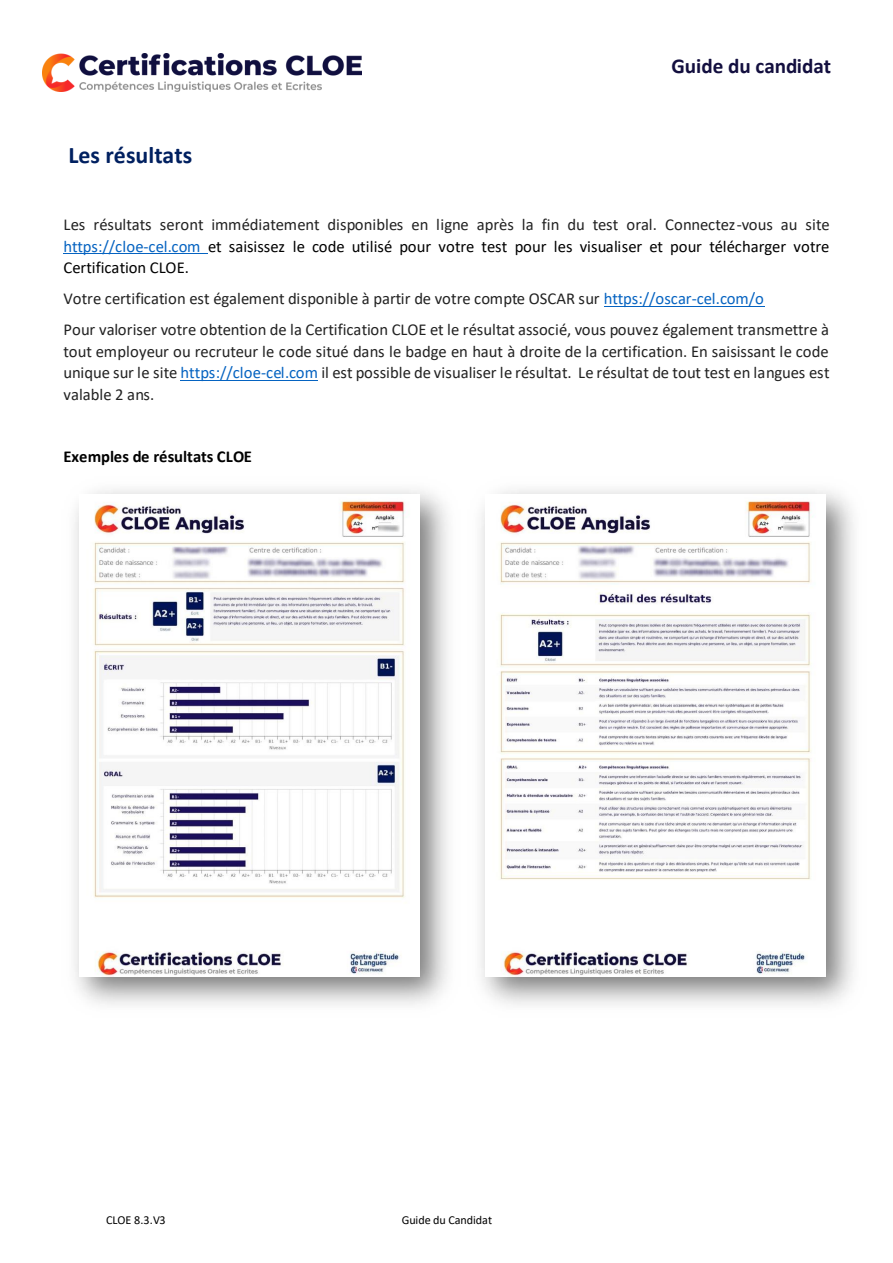
<style>
.page{position:relative;width:893px;height:1263px;background:#fff}
.page>*{position:absolute;margin:0;border:0;box-sizing:border-box;transform-origin:0 0}
.t1{font:700 23.85px "Calibri";color:#002060}
.t2{font:700 21.15px "Calibri";letter-spacing:-.005em;color:#130f3f}
.t3{font:16.65px/21.6px "Calibri";color:#222;text-align:justify}
.t4{font:16.65px/21.9px "Calibri";letter-spacing:-.005em;color:#000;text-align:justify}
.t5{font:700 16.65px "Calibri";color:#000}
.t6{font:12.15px "Calibri";letter-spacing:-.005em;color:#000}
.s1{color:#222}
.s2{color:#0563c1}
</style>
<div class="page">
<img style="left:42px;top:53px;width:320px;height:39px">
<hr style="left:63px;top:253px;width:145px;height:1px;background:#0563c1">
<hr style="left:604px;top:306px;width:160px;height:1px;background:#0563c1">
<hr style="left:181px;top:380px;width:137px;height:1px;background:#0563c1">
<img style="left:91px;top:499px;width:319px;height:477px">
<img style="left:497px;top:499px;width:319px;height:477px">
<h1 class="t1" style="left:68px;top:146px;width:125px">Les résultats</h1>
<p class="t2" style="left:671px;top:57px;width:161px">Guide du candidat</p>
<p class="t4" style="left:63px;top:214px;width:768px"><span class="s1">Les résultats seront immédiatement disponibles en ligne après la fin du test oral. Connectez-vous au site </span><span class="s2">https://cloe-cel.com</span> et saisissez le code utilisé pour votre test pour les visualiser et pour télécharger votre Certification CLOE.</p>
<p class="t3" style="left:63px;top:289px;width:702px">Votre certification est également disponible à partir de votre compte OSCAR sur <span class="s2">https://oscar-cel.com/o</span></p>
<p class="t3" style="left:63px;top:320px;width:767px">Pour valoriser votre obtention de la Certification CLOE et le résultat associé, vous pouvez également transmettre à tout employeur ou recruteur le code situé dans le badge en haut à droite de la certification. En saisissant le code unique sur le site <span class="s2">https://cloe-cel.com</span> il est possible de visualiser le résultat. Le résultat de tout test en langues est valable 2 ans.</p>
<p class="t5" style="left:63px;top:449px;width:190px">Exemples de résultats CLOE</p>
<p class="t6" style="left:106px;top:1215px;width:61px">CLOE 8.3.V3</p>
<p class="t6" style="left:402px;top:1215px;width:92px">Guide du Candidat</p>
</div>
